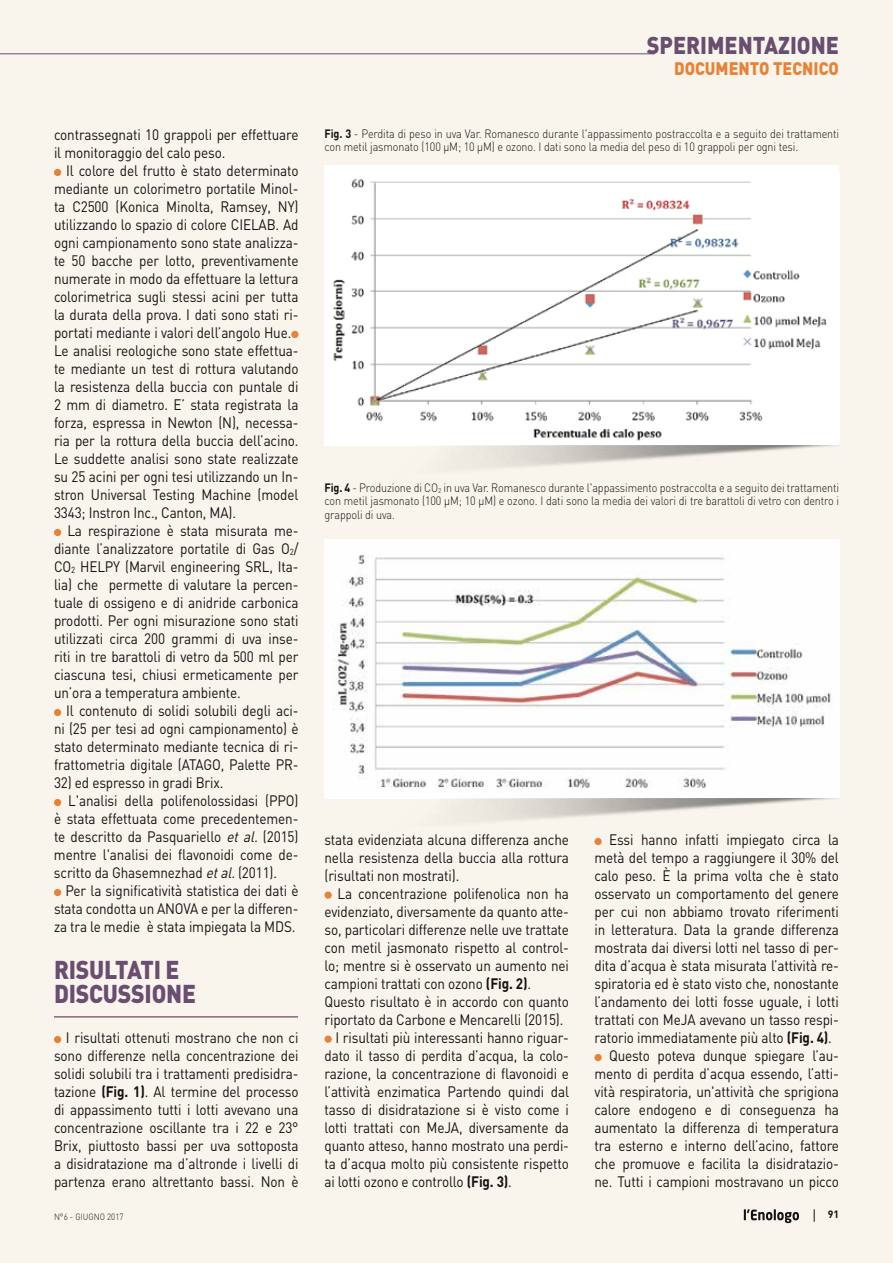
<style>
.page{position:relative;width:893px;height:1263px;background:#f9f5ed}
.page>*{position:absolute;margin:0;border:0;box-sizing:border-box;transform-origin:0 0}
.t1{font:900 25.5px/24px "DIN";letter-spacing:-.01em;color:#6a4e71;scale:.9 1}
.t2{font:900 24px "DIN";color:#6a4e71;scale:.9 1}
.t3{font:900 18px "DIN";color:#e78338;scale:.9 1}
.t4{font:15px/18px "DIN";letter-spacing:-.01em;color:#121212;text-align:justify;scale:.9 1}
.t5{font:300 12px/13.5px "DIN";letter-spacing:-.01em;color:#121212;scale:.9 1}
.t6{font:700 10.5px "DIN";color:#121212}
.t7{font:300 9px "DIN";color:#121212;scale:.9 1}
.s1{font-size:8.7px}
.s2{font-style:italic}
.s3{font-weight:700}
</style>
<div class="page">
<svg style="left:744px;top:1209px;width:55px;height:14px"></svg>
<svg style="left:814px;top:1209px;width:1px;height:13px"></svg>
<hr style="left:0;top:53px;width:654px;height:1px;background:#6a4e71">
<div style="left:324px;top:165px;width:515px;height:280px;background:#fff"></div>
<img style="left:333px;top:179px;width:494px;height:262px">
<img style="left:325px;top:445px;width:514px;height:24px">
<img style="left:324px;top:539px;width:515px;height:300px">
<div style="left:54px;top:169px;width:7px;height:7px;background:#e78338;border-radius:50%"></div>
<div style="left:291px;top:331px;width:7px;height:7px;background:#e78338;border-radius:50%"></div>
<div style="left:54px;top:529px;width:7px;height:7px;background:#e78338;border-radius:50%"></div>
<div style="left:54px;top:709px;width:7px;height:7px;background:#e78338;border-radius:50%"></div>
<div style="left:54px;top:799px;width:7px;height:7px;background:#e78338;border-radius:50%"></div>
<div style="left:54px;top:889px;width:7px;height:7px;background:#e78338;border-radius:50%"></div>
<hr style="left:54px;top:1016px;width:244px;height:1px;background:#7f6784">
<div style="left:54px;top:1036px;width:7px;height:7px;background:#e78338;border-radius:50%"></div>
<div style="left:324px;top:891px;width:8px;height:8px;background:#e78338;border-radius:50%"></div>
<div style="left:324px;top:1035px;width:8px;height:8px;background:#e78338;border-radius:50%"></div>
<div style="left:594px;top:838px;width:8px;height:7px;background:#e78338;border-radius:50%"></div>
<div style="left:594px;top:1054px;width:8px;height:7px;background:#e78338;border-radius:50%"></div>
<p class="t4" style="left:54px;top:125px;width:273px">contrassegnati 10 grappoli per effettuare il monitoraggio del calo peso.</p>
<p class="t4" style="left:54px;top:161px;width:273px;text-align:left;text-indent:12px">Il colore del frutto è stato determinato mediante un colorimetro portatile Minol&shy;ta C2500 (Konica Minolta, Ramsey, NY) utilizzando lo spazio di colore CIELAB. Ad ogni campionamento sono state analizza&shy;te 50 bacche per lotto, preventivamente numerate in modo da effettuare la lettura colorimetrica sugli stessi acini per tutta la durata della prova. I dati sono stati ri&shy;portati mediante i valori dell’angolo Hue.<br>Le analisi reologiche sono state effettua&shy;te mediante un test di rottura valutando la resistenza della buccia con puntale di 2 mm di diametro. E’ stata registrata la forza, espressa in Newton (N), necessa&shy;ria per la rottura della buccia dell’acino.<br>Le suddette analisi sono state realizzate su 25 acini per ogni tesi utilizzando un In&shy;stron Universal Testing Machine (model 3343; Instron Inc., Canton, MA).</p>
<p class="t4" style="left:54px;top:521px;width:273px;text-indent:13px">La respirazione è stata misurata me&shy;diante l’analizzatore portatile di Gas O<span class="s1">2</span>/ CO<span class="s1">2</span> HELPY (Marvil engineering SRL, Ita&shy;lia) che permette di valutare la percen&shy;tuale di ossigeno e di anidride carbonica prodotti. Per ogni misurazione sono stati utilizzati circa 200 grammi di uva inse&shy;riti in tre barattoli di vetro da 500 ml per ciascuna tesi, chiusi ermeticamente per un’ora a temperatura ambiente.</p>
<p class="t4" style="left:54px;top:701px;width:273px;text-indent:12px">Il contenuto di solidi solubili degli aci&shy;ni (25 per tesi ad ogni campionamento) è stato determinato mediante tecnica di ri&shy;frattometria digitale (ATAGO, Palette PR-</p>
<p class="t4" style="left:54px;top:773px;width:190px">32) ed espresso in gradi Brix.</p>
<p class="t4" style="left:68px;top:791px;width:257px">L'analisi della polifenolossidasi (PPO)</p>
<p class="t4" style="left:54px;top:809px;width:273px">è stata effettuata come precedentemen-</p>
<p class="t4" style="left:54px;top:827px;width:273px">te descritto da Pasquariello <span class="s2">et al.</span> (2015)</p>
<p class="t4" style="left:54px;top:845px;width:273px">mentre l'analisi dei flavonoidi come de-</p>
<p class="t4" style="left:54px;top:863px;width:249px">scritto da Ghasemnezhad <span class="s2">etal.</span>(2011).</p>
<p class="t4" style="left:65px;top:881px;width:260px">Per la significatività statistica dei dati è</p>
<p class="t4" style="left:54px;top:899px;width:273px">stata condotta un ANOVA e per la differen-</p>
<p class="t4" style="left:54px;top:917px;width:270px">za tra le medie è stata impiegata la MDS.</p>
<h1 class="t1" style="left:54px;top:956px;width:159px">RISULTATI E<br>DISCUSSIONE</h1>
<p class="t4" style="left:54px;top:1028px;width:273px;text-indent:12px">I risultati ottenuti mostrano che non ci sono differenze nella concentrazione dei solidi solubili tra i trattamenti predisidra&shy;tazione <span class="s3">(Fig. 1)</span>. Al termine del processo di appassimento tutti i lotti avevano una concentrazione oscillante tra i 22 e 23° Brix, piuttosto bassi per uva sottoposta a disidratazione ma d’altronde i livelli di partenza erano altrettanto bassi. Non è</p>
<p class="t7" style="left:54px;top:1211px;width:79px">N°6 - GIUGNO 2017</p>
<h2 class="t2" style="left:647px;top:29px;width:215px">SPERIMENTAZIONE</h2>
<p class="t3" style="left:674px;top:56px;width:185px">DOCUMENTO TECNICO</p>
<p class="t5" style="left:324px;top:127px;width:573px"><span class="s3">Fig. 3</span> - Perdita di peso in uva Var. Romanesco durante l'appassimento postraccolta e a seguito dei trattamenti con metil jasmonato (100 µM; 10 µM) e ozono. I dati sono la media del peso di 10 grappoli per ogni tesi.</p>
<p class="t5" style="left:324px;top:481px;width:573px;text-align:justify"><span class="s3">Fig. 4</span> - Produzione di CO<sub>2</sub> in uva Var. Romanesco durante l'appassimento postraccolta e a seguito dei trattamenti con metil jasmonato (100 µM; 10 µM) e ozono. I dati sono la media dei valori di tre barattoli di vetro con dentro i grappoli di uva.</p>
<p class="t4" style="left:324px;top:830px;width:273px">stata evidenziata alcuna differenza anche nella resistenza della buccia alla rottura (risultati non mostrati).</p>
<p class="t4" style="left:338px;top:884px;width:259px">La concentrazione polifenolica non ha</p>
<p class="t4" style="left:324px;top:902px;width:273px">evidenziato, diversamente da quanto atte-</p>
<p class="t4" style="left:324px;top:920px;width:273px">so, particolari differenze nelle uve trattate</p>
<p class="t4" style="left:324px;top:938px;width:273px">con metil jasmonato rispetto al control-</p>
<p class="t4" style="left:324px;top:956px;width:273px">lo; mentre si è osservato un aumento nei</p>
<p class="t4" style="left:324px;top:974px;width:231px">campioni trattati con ozono <span class="s3">(Fig. 2)</span>.</p>
<p class="t4" style="left:324px;top:992px;width:273px">Questo risultato è in accordo con quanto</p>
<p class="t4" style="left:324px;top:1010px;width:267px">riportato da Carbone e Mencarelli (2015).</p>
<p class="t4" style="left:335px;top:1028px;width:261px">I risultati più interessanti hanno riguar-</p>
<p class="t4" style="left:324px;top:1046px;width:273px">dato il tasso di perdita d’acqua, la colo-</p>
<p class="t4" style="left:324px;top:1064px;width:273px">razione, la concentrazione di flavonoidi e</p>
<p class="t4" style="left:324px;top:1082px;width:273px">l’attività enzimatica Partendo quindi dal</p>
<p class="t4" style="left:324px;top:1100px;width:273px">tasso di disidratazione si è visto come i</p>
<p class="t4" style="left:324px;top:1118px;width:273px">lotti trattati con MeJA, diversamente da</p>
<p class="t4" style="left:324px;top:1136px;width:273px">quanto atteso, hanno mostrato una perdi-</p>
<p class="t4" style="left:324px;top:1154px;width:273px">ta d’acqua molto più consistente rispetto</p>
<p class="t4" style="left:324px;top:1172px;width:210px">ai lotti ozono e controllo <span class="s3">(Fig. 3)</span>.</p>
<p class="t4" style="left:609px;top:830px;width:257px">Essi hanno infatti impiegato circa la</p>
<p class="t4" style="left:594px;top:848px;width:273px">metà del tempo a raggiungere il 30% del</p>
<p class="t4" style="left:594px;top:866px;width:273px">calo peso. È la prima volta che è stato</p>
<p class="t4" style="left:594px;top:884px;width:273px">osservato un comportamento del genere</p>
<p class="t4" style="left:594px;top:902px;width:273px">per cui non abbiamo trovato riferimenti</p>
<p class="t4" style="left:594px;top:920px;width:273px">in letteratura. Data la grande differenza</p>
<p class="t4" style="left:594px;top:938px;width:273px">mostrata dai diversi lotti nel tasso di per-</p>
<p class="t4" style="left:594px;top:956px;width:273px">dita d’acqua è stata misurata l’attività re-</p>
<p class="t4" style="left:594px;top:974px;width:273px">spiratoria ed è stato visto che, nonostante</p>
<p class="t4" style="left:594px;top:992px;width:273px">l’andamento dei lotti fosse uguale, i lotti</p>
<p class="t4" style="left:594px;top:1010px;width:273px">trattati con MeJA avevano un tasso respi-</p>
<p class="t4" style="left:594px;top:1028px;width:265px">ratorio immediatamente più alto <span class="s3">(Fig. 4)</span>.</p>
<p class="t4" style="left:609px;top:1046px;width:257px">Questo poteva dunque spiegare l’au-</p>
<p class="t4" style="left:594px;top:1064px;width:273px">mento di perdita d’acqua essendo, l’atti-</p>
<p class="t4" style="left:594px;top:1082px;width:273px">vità respiratoria, un'attività che sprigiona</p>
<p class="t4" style="left:594px;top:1100px;width:273px">calore endogeno e di conseguenza ha</p>
<p class="t4" style="left:594px;top:1118px;width:273px">aumentato la differenza di temperatura</p>
<p class="t4" style="left:594px;top:1136px;width:273px">tra esterno e interno dell’acino, fattore</p>
<p class="t4" style="left:594px;top:1154px;width:273px">che promuove e facilita la disidratazio-</p>
<p class="t4" style="left:594px;top:1172px;width:273px">ne. Tutti i campioni mostravano un picco</p>
<p class="t6" style="left:828px;top:1207px;width:13px">91</p>
</div>
